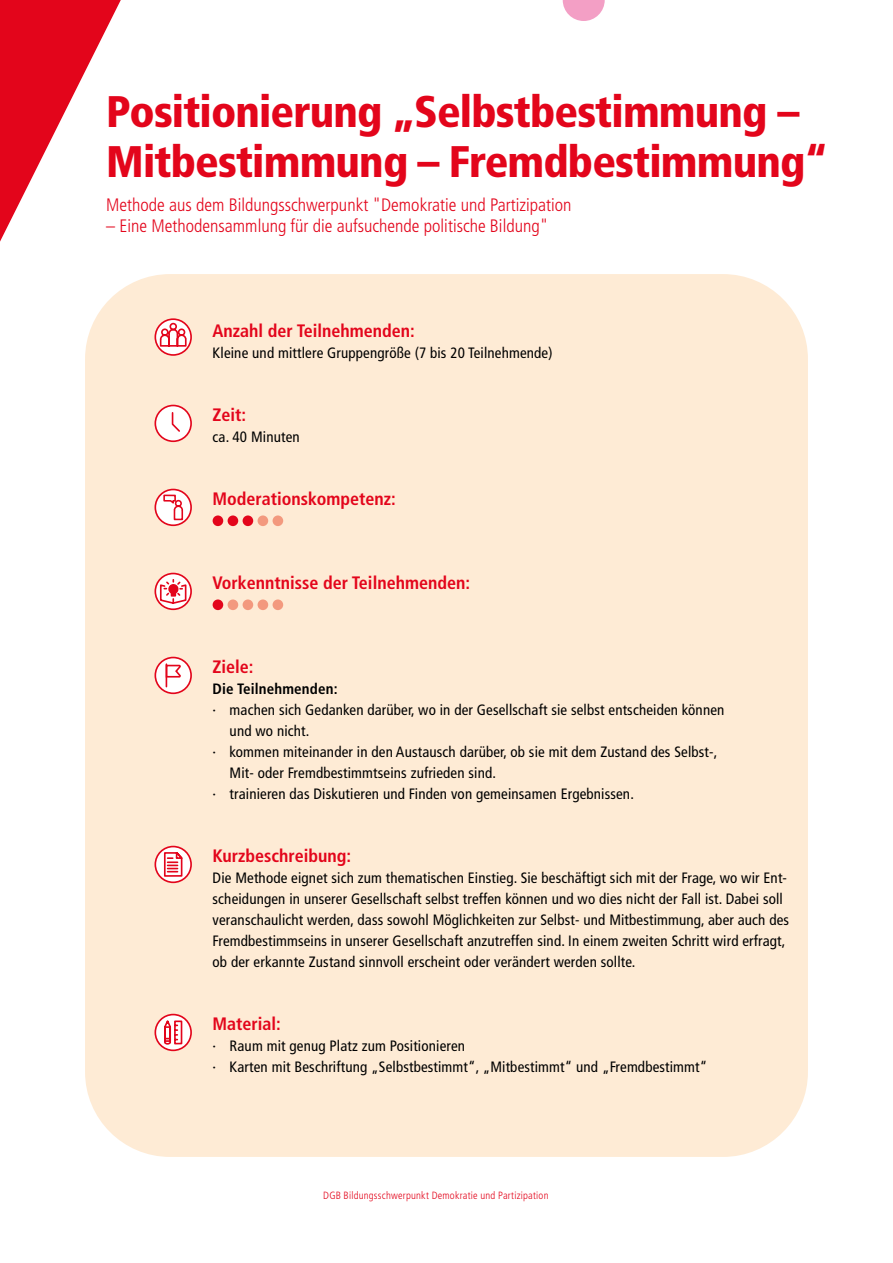
<style>
.page{position:relative;width:893px;height:1263px;background:#fff}
.page>*{position:absolute;margin:0;border:0;box-sizing:border-box;transform-origin:0 0}
.t1{font:900 condensed 44.25px/49.5px "Frutiger LT Std";letter-spacing:-.02em;color:#e3051b}
.t2{font:300 condensed 18px "Frutiger LT Std";color:#e3051b}
.t3{font:700 condensed 18px "Frutiger LT Std";color:#e3051b}
.t4{font:condensed 15px/21px "Frutiger LT Std";letter-spacing:.01em;color:#000}
.t5{font:700 condensed 15px "Frutiger LT Std";letter-spacing:.01em;color:#000}
.t6{font:300 condensed 10.5px "Frutiger LT Std";letter-spacing:.02em;color:#e3051b}
</style>
<div class="page">
<div style="left:85px;top:274px;width:723px;height:883px;background:#feebd5;border-radius:85px"></div>
<svg style="left:155px;top:657px;width:36px;height:36px"></svg>
<div style="left:154px;top:657px;width:38px;height:37px;border:2px solid #e3051b;border-radius:50%"></div>
<svg style="left:165px;top:663px;width:17px;height:24px"></svg>
<svg style="left:155px;top:846px;width:36px;height:36px"></svg>
<div style="left:154px;top:846px;width:38px;height:37px;border:2px solid #e3051b;border-radius:50%"></div>
<svg style="left:163px;top:849px;width:22px;height:29px"></svg>
<svg style="left:155px;top:1014px;width:36px;height:36px"></svg>
<div style="left:154px;top:1014px;width:38px;height:37px;border:2px solid #e3051b;border-radius:50%"></div>
<svg style="left:163px;top:1017px;width:20px;height:28px"></svg>
<div style="left:155px;top:405px;width:36px;height:36px;background:#fff;border-radius:50%"></div>
<div style="left:154px;top:405px;width:38px;height:37px;border:2px solid #e3051c;border-radius:50%"></div>
<svg style="left:171px;top:412px;width:9px;height:20px"></svg>
<svg style="left:155px;top:319px;width:36px;height:36px"></svg>
<div style="left:154px;top:318px;width:38px;height:38px;border:2px solid #e3051b;border-radius:50%"></div>
<svg style="left:159px;top:322px;width:28px;height:25px"></svg>
<svg style="left:155px;top:489px;width:36px;height:36px"></svg>
<div style="left:154px;top:489px;width:38px;height:37px;border:2px solid #e3051b;border-radius:50%"></div>
<svg style="left:163px;top:494px;width:21px;height:27px"></svg>
<div style="left:213px;top:515px;width:10px;height:11px;background:#e3051b;border-radius:50%"></div>
<div style="left:228px;top:515px;width:10px;height:11px;background:#e3051b;border-radius:50%"></div>
<div style="left:243px;top:515px;width:10px;height:11px;background:#e3051b;border-radius:50%"></div>
<div style="left:258px;top:515px;width:10px;height:11px;background:#f3997e;border-radius:50%"></div>
<div style="left:273px;top:515px;width:10px;height:11px;background:#f3997e;border-radius:50%"></div>
<div style="left:213px;top:599px;width:10px;height:11px;background:#e3051b;border-radius:50%"></div>
<div style="left:228px;top:599px;width:10px;height:11px;background:#f3997e;border-radius:50%"></div>
<div style="left:243px;top:599px;width:10px;height:11px;background:#f3997e;border-radius:50%"></div>
<div style="left:258px;top:599px;width:10px;height:11px;background:#f3997e;border-radius:50%"></div>
<div style="left:273px;top:599px;width:10px;height:11px;background:#f3997e;border-radius:50%"></div>
<svg style="left:155px;top:573px;width:36px;height:36px"></svg>
<div style="left:154px;top:573px;width:38px;height:37px;border:2px solid #e3051b;border-radius:50%"></div>
<svg style="left:159px;top:578px;width:28px;height:27px"></svg>
<svg style="left:563px;top:0;width:42px;height:21px"></svg>
<svg style="left:0;top:0;width:165px;height:317px"></svg>
<h1 class="t1" style="left:106px;top:87px;width:723px">Positionierung „Selbstbestimmung –<br>Mitbestimmung – Fremdbestimmung“</h1>
<p class="t2" style="left:106px;top:195px;width:467px">Methode aus dem Bildungsschwerpunkt "Demokratie und Partizipation</p>
<p class="t2" style="left:106px;top:216px;width:443px">– Eine Methodensammlung für die aufsuchende politische Bildung"</p>
<p class="t3" style="left:213px;top:320px;width:204px">Anzahl der Teilnehmenden:</p>
<p class="t4" style="left:213px;top:342px;width:341px">Kleine und mittlere Gruppengröße (7 bis 20 Teilnehmende)</p>
<p class="t3" style="left:213px;top:404px;width:35px">Zeit:</p>
<p class="t4" style="left:213px;top:426px;width:89px">ca. 40 Minuten</p>
<p class="t3" style="left:213px;top:488px;width:185px">Moderationskompetenz:</p>
<p class="t3" style="left:213px;top:572px;width:259px">Vorkenntnisse der Teilnehmenden:</p>
<p class="t3" style="left:213px;top:656px;width:43px">Ziele:</p>
<p class="t5" style="left:213px;top:680px;width:126px">Die Teilnehmenden:</p>
<p class="t4" style="left:213px;top:699px;width:513px">· machen sich Gedanken darüber, wo in der Gesellschaft sie selbst entscheiden können</p>
<p class="t4" style="left:230px;top:720px;width:81px">und wo nicht.</p>
<p class="t4" style="left:213px;top:741px;width:506px">· kommen miteinander in den Austausch darüber, ob sie mit dem Zustand des Selbst-,</p>
<p class="t4" style="left:230px;top:762px;width:268px">Mit- oder Fremdbestimmtseins zufrieden sind.</p>
<p class="t4" style="left:213px;top:783px;width:423px">· trainieren das Diskutieren und Finden von gemeinsamen Ergebnissen.</p>
<p class="t3" style="left:213px;top:845px;width:140px">Kurzbeschreibung:</p>
<p class="t4" style="left:213px;top:867px;width:578px">Die Methode eignet sich zum thematischen Einstieg. Sie beschäftigt sich mit der Frage, wo wir Ent&shy;scheidungen in unserer Gesellschaft selbst treffen können und wo dies nicht der Fall ist. Dabei soll veranschaulicht werden, dass sowohl Möglichkeiten zur Selbst- und Mitbestimmung, aber auch des Fremdbestimmseins in unserer Gesellschaft anzutreffen sind. In einem zweiten Schritt wird erfragt, ob der erkannte Zustand sinnvoll erscheint oder verändert werden sollte.</p>
<p class="t3" style="left:213px;top:1013px;width:70px">Material:</p>
<p class="t4" style="left:213px;top:1035px;width:496px">· Raum mit genug Platz zum Positionieren<br>· Karten mit Beschriftung „Selbstbestimmt“, „Mitbestimmt“ und „Fremdbestimmt“</p>
<p class="t6" style="left:323px;top:1189px;width:227px">DGB Bildungsschwerpunkt Demokratie und Partizipation</p>
</div>
